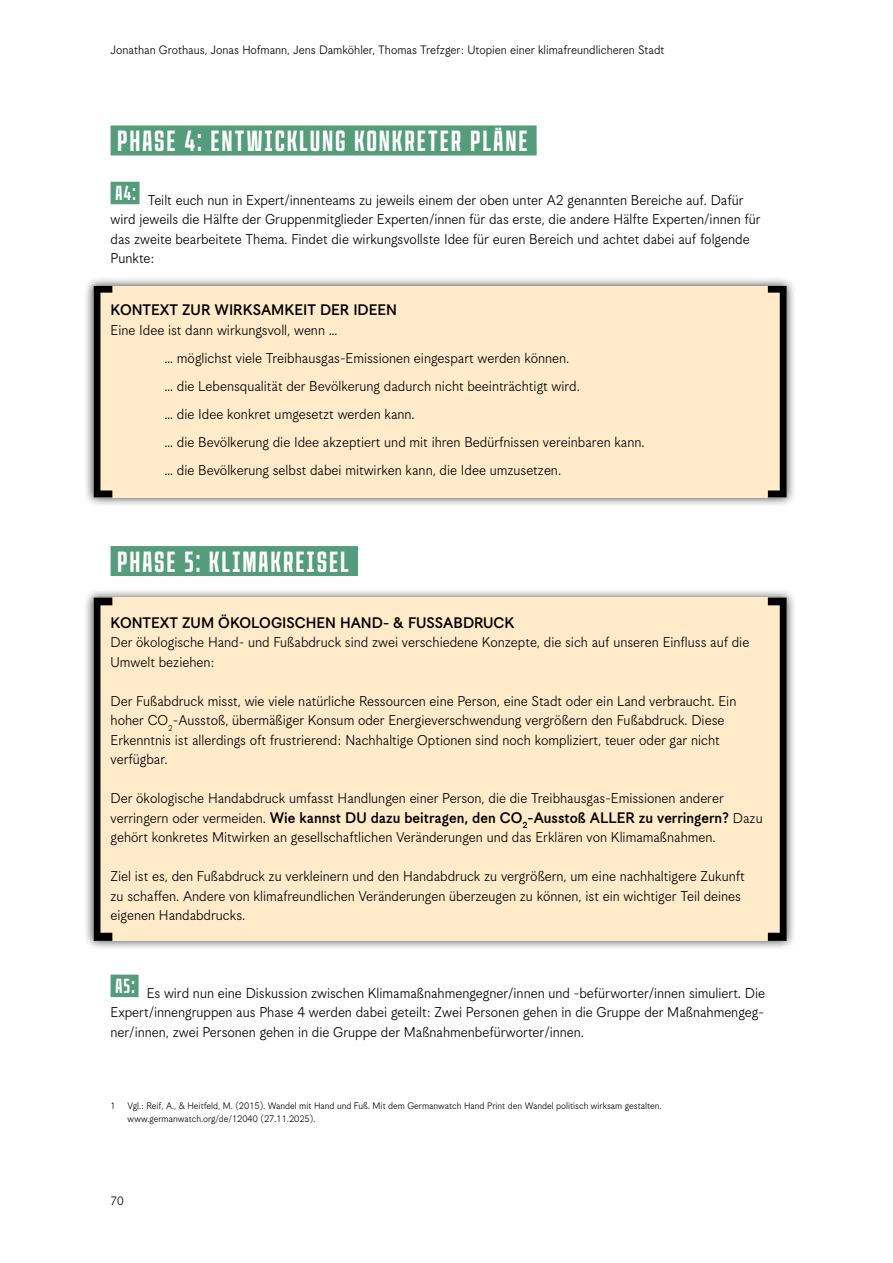
<style>
.page{position:relative;width:893px;height:1263px;background:#fff}
.page>*{position:absolute;margin:0;border:0;box-sizing:border-box;transform-origin:0 0}
.t1{font:900 30px "Co Fo Peshka 75 75";letter-spacing:.08em;color:#fff}
.t2{font:16.5px "Korpus Grotesk D";color:#000}
.t3{font:15.75px/19.5px "Korpus Grotesk A";color:#000}
.t4{font:13.5px "Korpus Grotesk A";color:#000}
.t5{font:10.5px/13.5px "Korpus Grotesk A";color:#000}
.s1{font-family:"Korpus Grotesk A";font-size:15.75px}
</style>
<div class="page">
<div style="left:84px;top:588px;width:713px;height:363px;background:#000;opacity:.75"></div>
<div style="left:94px;top:597px;width:693px;height:344px;background:#ffebca"></div>
<svg style="left:94px;top:597px;width:18px;height:344px"></svg>
<svg style="left:768px;top:597px;width:19px;height:344px"></svg>
<div style="left:84px;top:276px;width:713px;height:231px;background:#000;opacity:.75"></div>
<div style="left:94px;top:286px;width:693px;height:211px;background:#ffebca"></div>
<div style="left:111px;top:125px;width:426px;height:30px;background:#549c7c"></div>
<div style="left:111px;top:182px;width:29px;height:22px;background:#549c7c"></div>
<div style="left:111px;top:546px;width:247px;height:30px;background:#549c7c"></div>
<div style="left:111px;top:975px;width:28px;height:22px;background:#549c7c"></div>
<svg style="left:94px;top:286px;width:18px;height:211px"></svg>
<svg style="left:768px;top:286px;width:19px;height:211px"></svg>
<p class="t4" style="left:111px;top:42px;width:555px">Jonathan Grothaus, Jonas Hofmann, Jens Damköhler, Thomas Trefzger: Utopien einer klimafreundlicheren Stadt</p>
<h1 class="t1" style="left:117px;top:127px;width:411px">PHASE 4: ENTWICKLUNG KONKRETER PLÄNE</h1>
<p class="t3" style="left:111px;top:190px;width:652px;text-indent:5px"><sup>A4:</sup> Teilt euch nun in Expert/innenteams zu jeweils einem der oben unter A2 genannten Bereiche auf. Dafür wird jeweils die Hälfte der Gruppenmitglieder Experten/innen für das erste, die andere Hälfte Experten/innen für das zweite bearbeitete Thema. Findet die wirkungsvollste Idee für euren Bereich und achtet dabei auf folgende Punkte:</p>
<p class="t2" style="left:111px;top:301px;width:288px">KONTEXT ZUR WIRKSAMKEIT DER IDEEN</p>
<p class="t3" style="left:165px;top:316px;width:482px;line-height:28px;text-indent:-54px">Eine Idee ist dann wirkungsvoll, wenn …<br>… möglichst viele Treibhausgas-Emissionen eingespart werden können.<br>… die Lebensqualität der Bevölkerung dadurch nicht beeinträchtigt wird.<br>… die Idee konkret umgesetzt werden kann.<br>… die Bevölkerung die Idee akzeptiert und mit ihren Bedürfnissen vereinbaren kann. … die Bevölkerung selbst dabei mitwirken kann, die Idee umzusetzen.</p>
<h1 class="t1" style="left:117px;top:547px;width:233px">PHASE 5: KLIMAKREISEL</h1>
<p class="t2" style="left:111px;top:613px;width:405px">KONTEXT ZUM ÖKOLOGISCHEN HAND- &amp; FUSSABDRUCK</p>
<p class="t3" style="left:111px;top:632px;width:640px">Der ökologische Hand- und Fußabdruck sind zwei verschiedene Konzepte, die sich auf unseren Einfluss auf die<br>Umwelt beziehen:</p>
<p class="t3" style="left:111px;top:691px;width:627px">Der Fußabdruck misst, wie viele natürliche Ressourcen eine Person, eine Stadt oder ein Land verbraucht. Ein hoher CO<sub>2</sub>-Ausstoß, übermäßiger Konsum oder Energieverschwendung vergrößern den Fußabdruck. Diese Erkenntnis ist allerdings oft frustrierend: Nachhaltige Optionen sind noch kompliziert, teuer oder gar nicht verfügbar.</p>
<p class="t3" style="left:111px;top:788px;width:615px">Der ökologische Handabdruck umfasst Handlungen einer Person, die die Treibhausgas-Emissionen anderer</p>
<p class="t2" style="left:111px;top:808px;width:654px"><span class="s1">verringern oder vermeiden.</span> Wie kannst DU dazu beitragen, den CO<sub>2</sub>-Ausstoß ALLER zu verringern? <span class="s1">Dazu</span></p>
<p class="t3" style="left:111px;top:827px;width:606px">gehört konkretes Mitwirken an gesellschaftlichen Veränderungen und das Erklären von Klimamaßnahmen.</p>
<p class="t3" style="left:111px;top:866px;width:636px">Ziel ist es, den Fußabdruck zu verkleinern und den Handabdruck zu vergrößern, um eine nachhaltigere Zukunft zu schaffen. Andere von klimafreundlichen Veränderungen überzeugen zu können, ist ein wichtiger Teil deines eigenen Handabdrucks.</p>
<p class="t3" style="left:111px;top:983px;width:656px;text-align:justify;text-indent:5px"><sup>A5:</sup> Es wird nun eine Diskussion zwischen Klimamaßnahmengegner/innen und -befürworter/innen simuliert. Die Expert/innengruppen aus Phase 4 werden dabei geteilt: Zwei Personen gehen in die Gruppe der Maßnahmengeg&shy;ner/innen, zwei Personen gehen in die Gruppe der Maßnahmenbefürworter/innen.</p>
<p class="t5" style="left:128px;top:1099px;width:535px;text-indent:-17px">1 Vgl.: Reif, A., &amp; Heitfeld, M. (2015). Wandel mit Hand und Fuß. Mit dem Germanwatch Hand Print den Wandel politisch wirksam gestalten. www.germanwatch.org/de/12040 (27.11.2025).</p>
<p class="t4" style="left:111px;top:1193px;width:15px">70</p>
</div>
